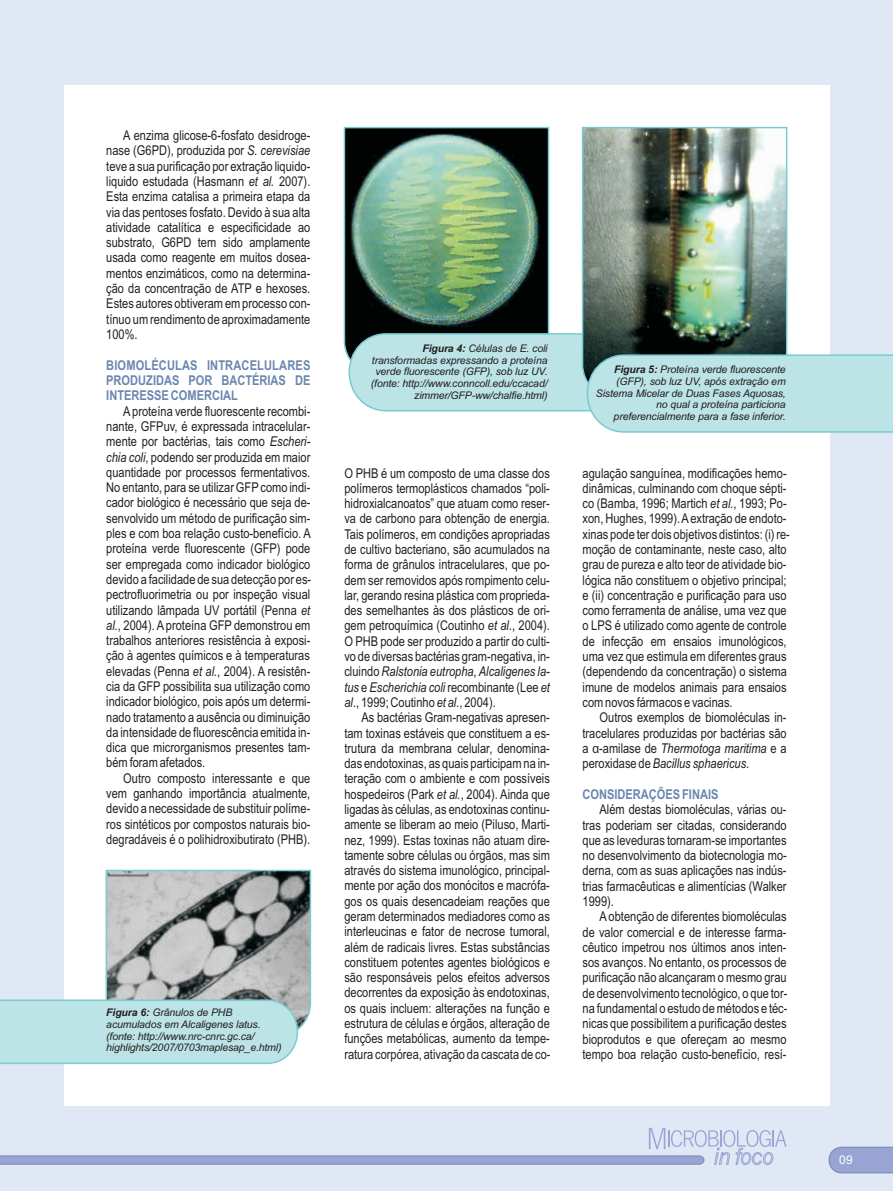
<style>
.page{position:relative;width:893px;height:1191px;background:#e1e8f5}
.page>*{position:absolute;margin:0;border:0;box-sizing:border-box;transform-origin:0 0}
.t1{font:13.5px/15.3px "Arial Narrow";color:#231f20;text-align:justify}
.t2{font:700 13.5px/15.5px "Arial Narrow";color:#6a86b1;text-align:justify}
.t3{font:12px "Arial";color:#fff}
.t4{font:italic 10.5px/11.7px "Arial";letter-spacing:-.015em;color:#231f20;text-align:right}
.s1{font-style:italic}
.s2{font-weight:700}
</style>
<div class="page">
<div style="left:64px;top:85px;width:765px;height:1021px;background:#fff"></div>
<svg style="left:0;top:1127px;width:787px;height:38px"></svg>
<svg style="left:828px;top:1146px;width:65px;height:28px;background:#9ca8d3"></svg>
<img style="left:343px;top:126px;width:207px;height:232px">
<img style="left:581px;top:126px;width:207px;height:206px">
<svg style="left:348px;top:332px;width:545px;height:101px;background:#b2d2d4"></svg>
<svg style="left:0;top:869px;width:312px;height:195px"></svg>
<p class="t1" style="left:106px;top:129px;width:206px;text-indent:17px">A enzima glicose-6-fosfato desidroge&shy;nase (G6PD), produzida por <span class="s1">S. cerevisiae </span>teve a sua purificação por extração liquido&shy;liquido estudada (Hasmann <span class="s1">et al.</span> 2007).<br>Esta enzima catalisa a primeira etapa da via das pentoses fosfato. Devido à sua alta atividade catalítica e especificidade ao substrato, G6PD tem sido amplamente usada como reagente em muitos dosea&shy;mentos enzimáticos, como na determina&shy;ção da concentração de ATP e hexoses.<br>Estes autores obtiveram em processo con&shy;tínuo um rendimento de aproximadamente 100%.</p>
<p class="t2" style="left:106px;top:358px;width:206px">BIOMOLÉCULAS INTRACELULARES PRODUZIDAS POR BACTÉRIAS DE INTERESSE COMERCIAL</p>
<p class="t1" style="left:106px;top:404px;width:206px;text-indent:17px">Aproteína verde fluorescente recombi&shy;nante, GFPuv, é expressada intracelular&shy;mente por bactérias, tais como <span class="s1">Escheri&shy;chia coli</span>, podendo ser produzida em maior quantidade por processos fermentativos.<br>No entanto, para se utilizar GFPcomo indi&shy;cador biológico é necessário que seja de&shy;senvolvido um método de purificação sim&shy;ples e com boa relação custo-benefício. A proteína verde fluorescente (GFP) pode ser empregada como indicador biológico devido a facilidade de sua detecção por es&shy;pectrofluorimetria ou por inspeção visual utilizando lâmpada UV portátil (Penna <span class="s1">et al.</span>, 2004). Aproteína GFP demonstrou em trabalhos anteriores resistência à exposi&shy;ção à agentes químicos e à temperaturas elevadas (Penna <span class="s1">et al.</span>, 2004). A resistên&shy;cia da GFP possibilita sua utilização como indicador biológico, pois após um determi&shy;nado tratamento a ausência ou diminuição da intensidade de fluorescência emitida in&shy;dica que microrganismos presentes tam&shy;bém foram afetados.</p>
<p class="t1" style="left:106px;top:771px;width:206px;text-indent:17px">Outro composto interessante e que vem ganhando importância atualmente, devido a necessidade de substituir políme&shy;ros sintéticos por compostos naturais bio&shy;degradáveis é o polihidroxibutirato (PHB).</p>
<p class="t4" style="left:106px;top:1007px;width:177px;text-align:left"><span class="s2">Figura 6:</span> Grânulos de PHB acumulados em Alcaligenes latus. (fonte: http://www.nrc-cnrc.gc.ca/ highlights/2007/0703maplesap_e.html)</p>
<p class="t4" style="left:371px;top:343px;width:178px"><span class="s2">Figura 4:</span> Células de E. coli transformadas expressando a proteína verde fluorescente (GFP), sob luz UV. (fonte: http://www.conncoll.edu/ccacad/ zimmer/GFP-ww/chalfie.html)</p>
<p class="t1" style="left:344px;top:466px;width:207px">O PHB é um composto de uma classe dos polímeros termoplásticos chamados “poli&shy;hidroxialcanoatos” que atuam como reser&shy;va de carbono para obtenção de energia.<br>Tais polímeros, em condições apropriadas de cultivo bacteriano, são acumulados na forma de grânulos intracelulares, que po&shy;dem ser removidos após rompimento celu&shy;lar, gerando resina plástica com proprieda&shy;des semelhantes às dos plásticos de ori&shy;gem petroquímica (Coutinho <span class="s1">et al.</span>, 2004).<br>O PHB pode ser produzido a partir do culti&shy;vo de diversas bactérias gram-negativa, in&shy;cluindo <span class="s1">Ralstonia eutropha</span>, <span class="s1">Alcaligenes la&shy;tus</span> e <span class="s1">Escherichia coli</span> recombinante (Lee <span class="s1">et al</span>., 1999; Coutinho <span class="s1">et al.</span>, 2004).</p>
<p class="t1" style="left:344px;top:711px;width:208px;text-indent:17px">As bactérias Gram-negativas apresen&shy;tam toxinas estáveis que constituem a es&shy;trutura da membrana celular, denomina&shy;das endotoxinas, as quais participam na in&shy;teração com o ambiente e com possíveis hospedeiros (Park <span class="s1">et al.</span>, 2004). Ainda que ligadas às células, as endotoxinas continu&shy;amente se liberam ao meio (Piluso, Marti&shy;nez, 1999). Estas toxinas não atuam dire&shy;tamente sobre células ou órgãos, mas sim através do sistema imunológico, principal&shy;mente por ação dos monócitos e macrófa&shy;gos os quais desencadeiam reações que geram determinados mediadores como as interleucinas e fator de necrose tumoral, além de radicais livres. Estas substâncias constituem potentes agentes biológicos e são responsáveis pelos efeitos adversos decorrentes da exposição às endotoxinas, os quais incluem: alterações na função e estrutura de células e órgãos, alteração de funções metabólicas, aumento da tempe&shy;ratura corpórea, ativação da cascata de co-</p>
<p class="t4" style="left:596px;top:365px;width:191px"><span class="s2">Figura 5:</span> Proteína verde fluorescente (GFP), sob luz UV, após extração em Sistema Micelar de Duas Fases Aquosas, no qual a proteína particiona preferencialmente para a fase inferior.</p>
<p class="t1" style="left:583px;top:466px;width:209px;text-align:left">agulação sanguínea, modificações hemo&shy;dinâmicas, culminando com choque sépti&shy;co (Bamba, 1996; Martich <span class="s1">et al.</span>, 1993; Po&shy;xon, Hughes, 1999). Aextração de endoto&shy;xinas pode ter dois objetivos distintos: (i) re&shy;moção de contaminante, neste caso, alto grau de pureza e alto teor de atividade bio&shy;lógica não constituem o objetivo principal; e (ii) concentração e purificação para uso como ferramenta de análise, uma vez que o LPS é utilizado como agente de controle de infecção em ensaios imunológicos, uma vez que estimula em diferentes graus (dependendo da concentração) o sistema imune de modelos animais para ensaios com novos fármacos e vacinas.</p>
<p class="t1" style="left:583px;top:711px;width:206px;text-indent:17px">Outros exemplos de biomoléculas in&shy;tracelulares produzidas por bactérias são a á-amilase de <span class="s1">Thermotoga maritima</span> e a peroxidase de <span class="s1">Bacillus sphaericus</span>.</p>
<p class="t1" style="left:582px;top:803px;width:206px;text-indent:17px">Além destas biomoléculas, várias ou&shy;tras poderiam ser citadas, considerando que as leveduras tornaram-se importantes no desenvolvimento da biotecnologia mo&shy;derna, com as suas aplicações nas indús&shy;trias farmacêuticas e alimentícias (Walker 1999).</p>
<p class="t1" style="left:582px;top:910px;width:206px;text-indent:17px">Aobtenção de diferentes biomoléculas de valor comercial e de interesse farma&shy;cêutico impetrou nos últimos anos inten&shy;sos avanços. No entanto, os processos de purificação não alcançaram o mesmo grau de desenvolvimento tecnológico, o que tor&shy;na fundamental o estudo de métodos e téc&shy;nicas que possibilitem a purificação destes bioprodutos e que ofereçam ao mesmo tempo boa relação custo-benefício, resí-</p>
<p class="t2" style="left:582px;top:787px;width:137px">CONSIDERAÇÕES FINAIS</p>
<p class="t3" style="left:839px;top:1155px;width:15px">09</p>
</div>
